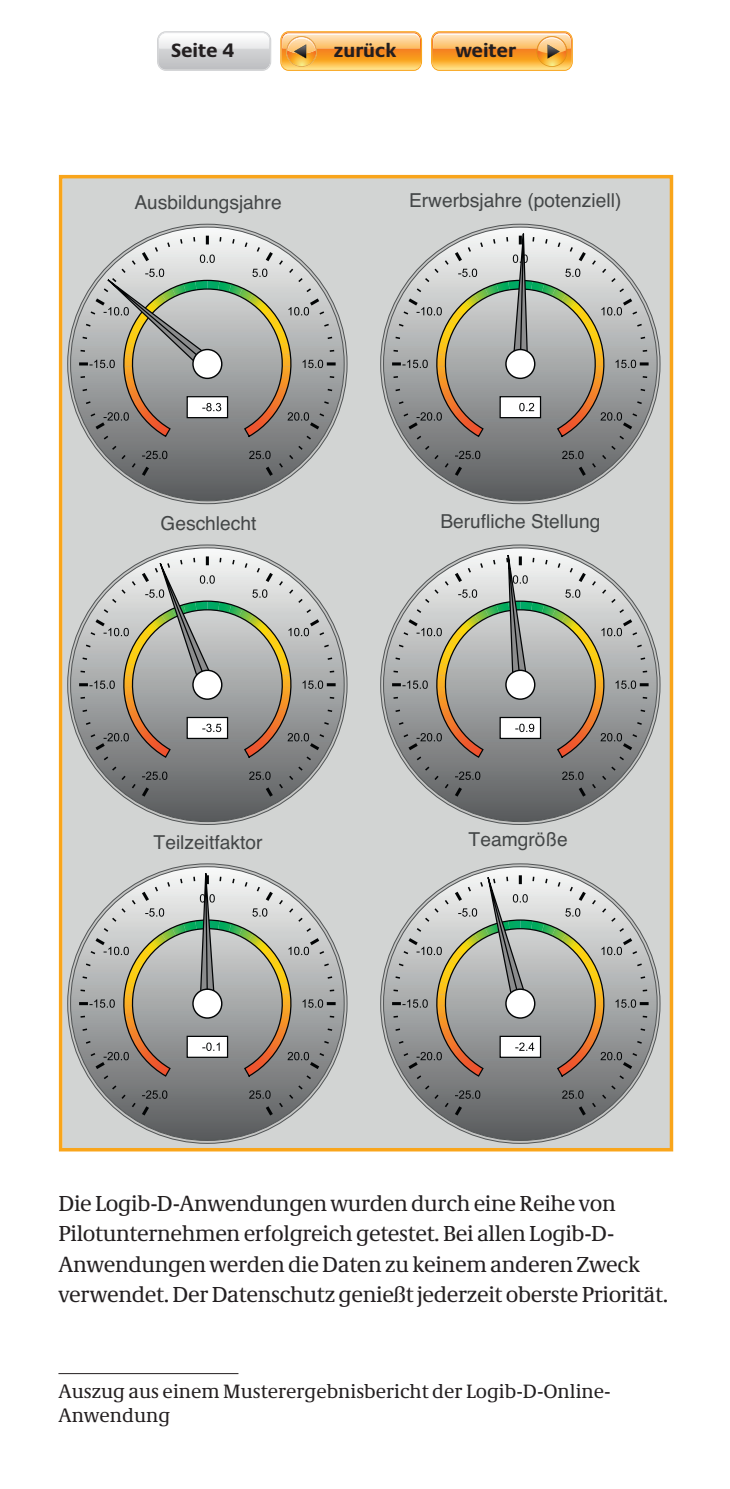
<style>
.page{position:relative;width:730px;height:1489px;background:#fff}
.page>*{position:absolute;margin:0;border:0;box-sizing:border-box;transform-origin:0 0}
.t1{font:22.5px/30px "Neue Demos";letter-spacing:-.015em;color:#231f20}
.t2{font:20px/24px "Neue Demos";color:#231f20}
.t3{font:700 20px "Neue Praxis";color:#231f20}
.t4{font:19.25px "Helvetica";color:#434647}
</style>
<div class="page">
<hr style="left:58px;top:1372px;width:180px;height:1px;background:#231f20">
<div style="left:63px;top:179px;width:606px;height:968px;background:#d2d4d3"></div>
<div style="left:63px;top:220px;width:288px;height:288px;background:#d2d4d3"></div>
<svg style="left:67px;top:223px;width:281px;height:281px"></svg>
<div style="left:376px;top:220px;width:288px;height:288px;background:#d2d4d3"></div>
<svg style="left:380px;top:223px;width:281px;height:281px"></svg>
<div style="left:63px;top:540px;width:288px;height:288px;background:#d2d4d3"></div>
<svg style="left:67px;top:544px;width:281px;height:281px"></svg>
<div style="left:376px;top:540px;width:288px;height:288px;background:#d2d4d3"></div>
<svg style="left:380px;top:544px;width:281px;height:281px"></svg>
<div style="left:63px;top:859px;width:288px;height:288px;background:#d2d4d3"></div>
<svg style="left:67px;top:863px;width:281px;height:281px"></svg>
<div style="left:376px;top:859px;width:288px;height:288px;background:#d2d4d3"></div>
<svg style="left:380px;top:863px;width:281px;height:281px"></svg>
<div style="left:59px;top:175px;width:614px;height:976px;border:3px solid #f9a51b"></div>
<svg style="left:280px;top:31px;width:142px;height:40px;background:#f7b963"></svg>
<svg style="left:431px;top:31px;width:142px;height:40px;background:#f7b961"></svg>
<svg style="left:157px;top:31px;width:114px;height:40px;background:#d4d5d7"></svg>
<img style="left:159px;top:34px;width:110px;height:8px">
<p class="t3" style="left:171px;top:38px;width:65px">Seite 4</p>
<p class="t3" style="left:334px;top:38px;width:64px">zurück</p>
<p class="t3" style="left:455px;top:38px;width:62px">weiter</p>
<p class="t4" style="left:134px;top:188px;width:149px">Ausbildungsjahre</p>
<p class="t4" style="left:409px;top:185px;width:214px">Erwerbsjahre (potenziell)</p>
<p class="t4" style="left:160px;top:508px;width:98px">Geschlecht</p>
<p class="t4" style="left:440px;top:506px;width:162px">Berufliche Stellung</p>
<p class="t4" style="left:154px;top:827px;width:110px">Teilzeitfaktor</p>
<p class="t4" style="left:469px;top:824px;width:101px">Teamgröße</p>
<p class="t1" style="left:58px;top:1188px;width:616px">Die Logib-D-Anwendungen wurden durch eine Reihe von Pilotunternehmen erfolgreich getestet. Bei allen Logib-D-Anwendungen werden die Daten zu keinem anderen Zweck verwendet. Der Datenschutz genießt jederzeit oberste Priorität.<sup>1</sup></p>
<p class="t2" style="left:58px;top:1378px;width:553px">Auszug aus einem Musterergebnisbericht der Logib-D-Online-<br>Anwendung</p>
</div>
